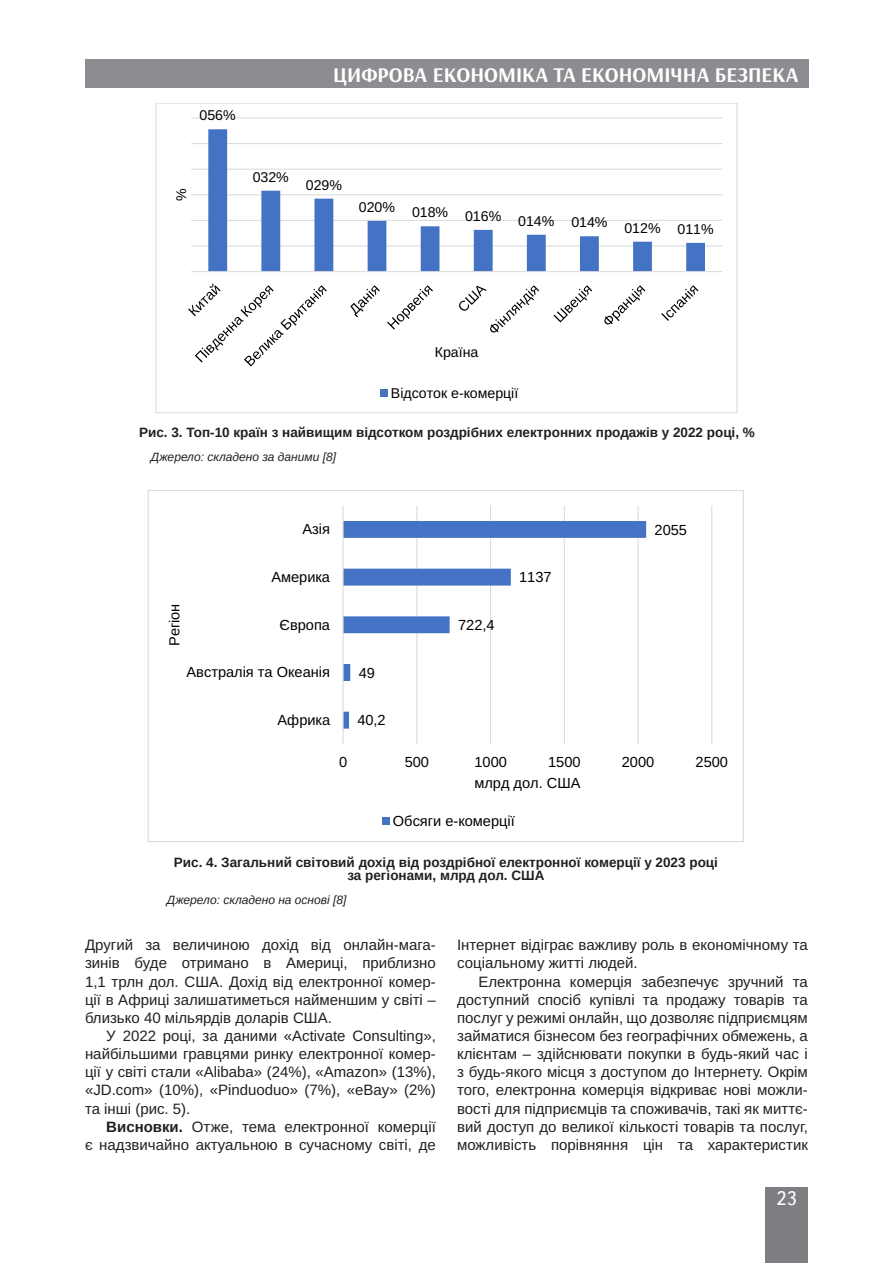
<style>
.page{position:relative;width:893px;height:1263px;background:#fff}
.page>*{position:absolute;margin:0;border:0;box-sizing:border-box;transform-origin:0 0}
.t1{font:700 21px "Arsenal";color:#fff}
.t2{font:19.5px "Ukrainian Text";color:#fff}
.Текст_основной_G{font:15px/18.1px "Arimo";color:#231f20;text-align:justify}
.t3{font:14.7px "Arimo Roman";color:#000}
.t4{font:14.55px "Arimo Roman";color:#000}
.t5{font:14.1px "Arimo Roman";color:#000}
.Рисунок{font:700 13.5px "Arimo";color:#231f20}
.Джерело{font:italic 12px "Arimo";color:#231f20}
.s1{font-size:14.25px}
.s2{font-weight:700}
</style>
<div class="page">
<div style="left:85px;top:60px;width:723px;height:28px;background:#8b8d90"></div>
<div style="left:765px;top:1187px;width:43px;height:76px;background:#7c7e81"></div>
<hr style="left:191px;top:245px;width:531px;height:1px;background:#d9d9d9">
<hr style="left:191px;top:220px;width:531px;height:1px;background:#d9d9d9">
<hr style="left:191px;top:194px;width:531px;height:1px;background:#d9d9d9">
<hr style="left:191px;top:169px;width:531px;height:1px;background:#d9d9d9">
<hr style="left:191px;top:143px;width:531px;height:1px;background:#d9d9d9">
<hr style="left:191px;top:117px;width:531px;height:1px;background:#d9d9d9">
<svg style="left:208px;top:129px;width:497px;height:142px"></svg>
<hr style="left:191px;top:271px;width:531px;height:1px;background:#d9d9d9">
<svg style="left:188px;top:283px;width:139px;height:83px"></svg>
<svg style="left:350px;top:285px;width:30px;height:32px"></svg>
<svg style="left:387px;top:285px;width:46px;height:45px"></svg>
<svg style="left:459px;top:285px;width:80px;height:48px"></svg>
<svg style="left:553px;top:285px;width:39px;height:37px"></svg>
<svg style="left:604px;top:285px;width:41px;height:39px"></svg>
<svg style="left:661px;top:285px;width:38px;height:36px"></svg>
<div style="left:380px;top:390px;width:8px;height:7px;background:#4472c4"></div>
<hr style="left:416px;top:506px;width:1px;height:238px;background:#d9d9d9">
<hr style="left:490px;top:506px;width:1px;height:238px;background:#d9d9d9">
<hr style="left:564px;top:506px;width:1px;height:238px;background:#d9d9d9">
<hr style="left:637px;top:506px;width:2px;height:238px;background:#d9d9d9">
<hr style="left:711px;top:506px;width:1px;height:238px;background:#d9d9d9">
<svg style="left:344px;top:521px;width:302px;height:208px"></svg>
<hr style="left:343px;top:506px;width:1px;height:238px;background:#d9d9d9">
<div style="left:382px;top:817px;width:8px;height:7px;background:#4472c4"></div>
<p class="t5" style="left:200px;top:105px;width:38px">056%</p>
<h1 class="t1" style="left:333px;top:62px;width:467px">ЦИФРОВА ЕКОНОМІКА ТА ЕКОНОМІЧНА БЕЗПЕКА</h1>
<p class="t5" style="left:171px;top:201px;width:14px;rotate:-90deg">%</p>
<p class="t5" style="left:253px;top:167px;width:38px">032%</p>
<p class="t5" style="left:306px;top:175px;width:38px">029%</p>
<p class="t5" style="left:359px;top:209px;width:356px">020% 018% 016% 014% <span class="s1">014%</span> 012% 011%</p>
<p class="t5" style="left:435px;top:342px;width:45px">Країна</p>
<p class="t5" style="left:391px;top:383px;width:129px">Відсоток е-комерції</p>
<p class="Рисунок" style="left:139px;top:423px;width:617px">Рис. 3. Топ-10 країн з найвищим відсотком роздрібних електронних продажів у 2022 році, %</p>
<p class="Джерело" style="left:151px;top:448px;width:187px">Джерело: складено за даними [8]</p>
<p class="t4" style="left:302px;top:519px;width:29px">Азія</p>
<p class="t4" style="left:655px;top:520px;width:34px">2055</p>
<p class="t4" style="left:271px;top:567px;width:60px">Америка</p>
<p class="t4" style="left:519px;top:567px;width:34px">1137</p>
<p class="t4" style="left:164px;top:646px;width:44px;rotate:-90deg">Регіон</p>
<p class="t4" style="left:280px;top:614px;width:52px">Європа</p>
<p class="t3" style="left:458px;top:615px;width:38px">722,4</p>
<p class="t4" style="left:187px;top:662px;width:145px">Австралія та Океанія</p>
<p class="t4" style="left:359px;top:663px;width:18px">49</p>
<p class="t4" style="left:278px;top:710px;width:54px">Африка</p>
<p class="t4" style="left:357px;top:710px;width:30px">40,2</p>
<p class="t4" style="left:339px;top:752px;width:10px">0</p>
<p class="t4" style="left:405px;top:752px;width:26px">500</p>
<p class="t4" style="left:474px;top:752px;width:34px">1000</p>
<p class="t4" style="left:548px;top:752px;width:34px">1500</p>
<p class="t4" style="left:622px;top:752px;width:34px">2000</p>
<p class="t4" style="left:696px;top:752px;width:34px">2500</p>
<p class="t4" style="left:474px;top:773px;width:108px">млрд дол. США</p>
<p class="t4" style="left:393px;top:810px;width:123px">Обсяги е-комерції</p>
<p class="Рисунок" style="left:174px;top:853px;width:545px">Рис. 4. Загальний світовий дохід від роздрібної електронної комерції у 2023 році</p>
<p class="Рисунок" style="left:347px;top:866px;width:199px">за регіонами, млрд дол. США</p>
<p class="Джерело" style="left:167px;top:891px;width:181px">Джерело: складено на основі [8]</p>
<p class="Текст_основной_G" style="left:85px;top:936px;width:352px">Другий за величиною дохід від онлайн-мага&shy;зинів буде отримано в Америці, приблизно 1,1 трлн дол. США. Дохід від електронної комер&shy;ції в Африці залишатиметься найменшим у світі – близько 40 мільярдів доларів США.</p>
<p class="Текст_основной_G" style="left:85px;top:1027px;width:352px;text-indent:21px">У 2022 році, за даними «Activate Consulting», найбільшими гравцями ринку електронної комер&shy;ції у світі стали «Alibaba» (24%), «Amazon» (13%), «JD.com» (10%), «Pinduoduo» (7%), «eBay» (2%) та інші (рис. 5).</p>
<p class="Текст_основной_G" style="left:85px;top:1118px;width:352px;text-align:right"><span class="s2">Висновки.</span> Отже, тема електронної комерції<br>є надзвичайно актуальною в сучасному світі, де</p>
<p class="Текст_основной_G" style="left:457px;top:936px;width:352px">Інтернет відіграє важливу роль в економічному та соціальному житті людей.</p>
<p class="Текст_основной_G" style="left:457px;top:972px;width:352px;text-indent:21px">Електронна комерція забезпечує зручний та доступний спосіб купівлі та продажу товарів та послуг у режимі онлайн, що дозволяє підприємцям займатися бізнесом без географічних обмежень, а клієнтам – здійснювати покупки в будь-який час і з будь-якого місця з доступом до Інтернету. Окрім того, електронна комерція відкриває нові можли&shy;вості для підприємців та споживачів, такі як миттє&shy;вий доступ до великої кількості товарів та послуг, можливість порівняння цін та характеристик</p>
<h2 class="t2" style="left:776px;top:1188px;width:22px">23</h2>
</div>
